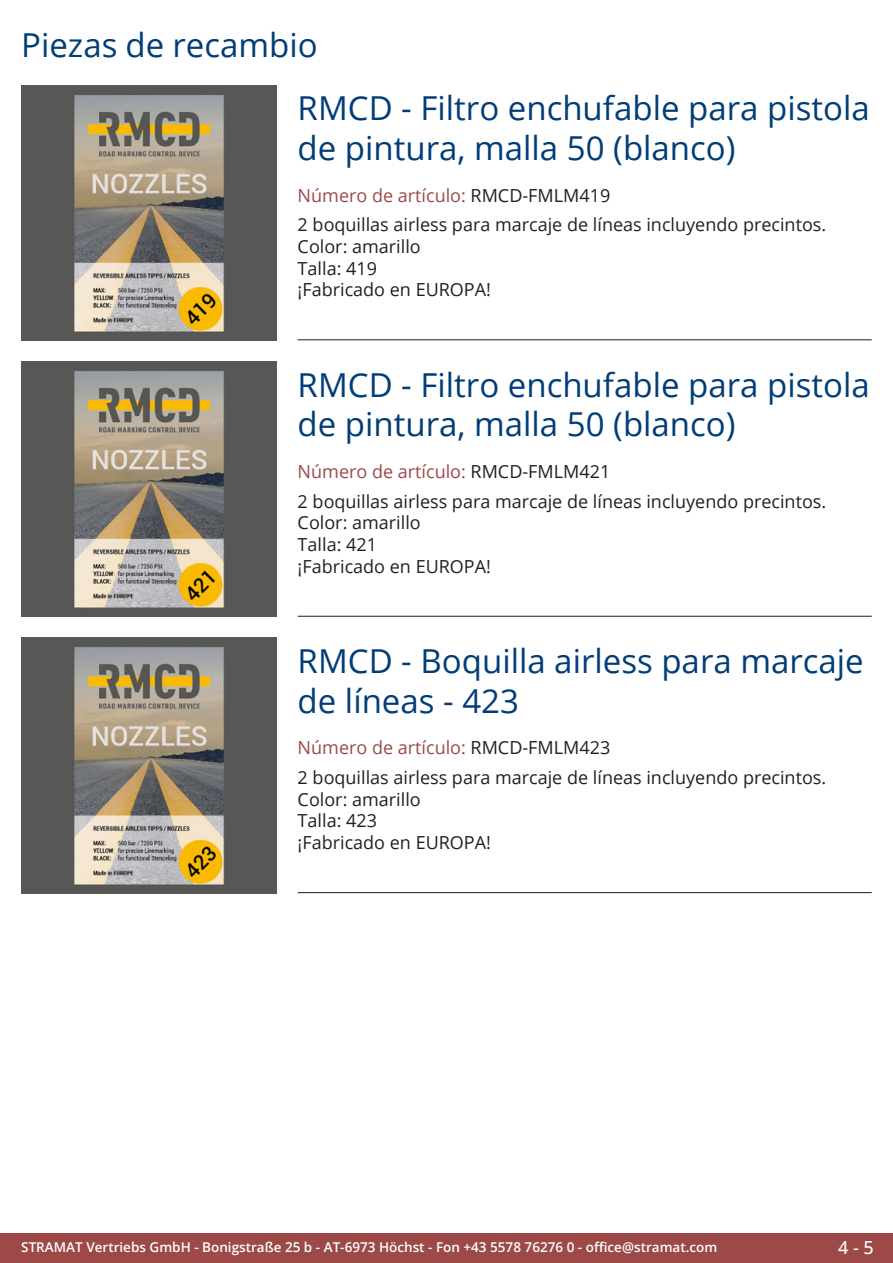
<style>
.page{position:relative;width:893px;height:1263px;background:#fff}
.page>*{position:absolute;margin:0;border:0;box-sizing:border-box;transform-origin:0 0}
.Produkttitel{font:33px/39.6px "Open Sans";color:#003d78}
.RastTitel{font:33px "Open Sans";color:#003d78}
.Beschreibung_Text{font:18px/21.6px "Open Sans";color:#231f20}
.TechDaten_Überschrif{font:18px "Open Sans";color:#9c4948}
.t1{font:500 18px "Open Sans";color:#fff}
.t2{font:600 13.5px "Open Sans";color:#fff}
.s1{color:#231f20}
</style>
<div class="page">
<div style="left:0;top:1233px;width:893px;height:30px;background:#9c4948"></div>
<hr style="left:298px;top:340px;width:574px;height:1px;background:#201d08">
<hr style="left:298px;top:616px;width:574px;height:1px;background:#201d08">
<hr style="left:298px;top:892px;width:574px;height:1px;background:#201d08">
<img style="left:21px;top:85px;width:255px;height:255px">
<img style="left:21px;top:361px;width:255px;height:256px">
<img style="left:21px;top:638px;width:255px;height:255px">
<p class="RastTitel" style="left:21px;top:22px;width:298px">Piezas de recambio</p>
<p class="Produkttitel" style="left:298px;top:88px;width:573px">RMCD - Filtro enchufable para pistola de pintura, malla 50 (blanco)</p>
<p class="TechDaten_Überschrif" style="left:298px;top:183px;width:314px">Número de artículo: <span class="s1">RMCD-FMLM419</span></p>
<p class="Beschreibung_Text" style="left:298px;top:214px;width:530px">2 boquillas airless para marcaje de líneas incluyendo precintos.<br>Color: amarillo<br>Talla: 419<br>¡Fabricado en EUROPA!</p>
<p class="Produkttitel" style="left:298px;top:364px;width:573px">RMCD - Filtro enchufable para pistola de pintura, malla 50 (blanco)</p>
<p class="TechDaten_Überschrif" style="left:298px;top:459px;width:314px">Número de artículo: <span class="s1">RMCD-FMLM421</span></p>
<p class="Beschreibung_Text" style="left:298px;top:490px;width:530px">2 boquillas airless para marcaje de líneas incluyendo precintos.<br>Color: amarillo<br>Talla: 421<br>¡Fabricado en EUROPA!</p>
<p class="Produkttitel" style="left:298px;top:640px;width:568px">RMCD - Boquilla airless para marcaje de líneas - 423</p>
<p class="TechDaten_Überschrif" style="left:298px;top:735px;width:314px">Número de artículo: <span class="s1">RMCD-FMLM423</span></p>
<p class="Beschreibung_Text" style="left:298px;top:766px;width:530px">2 boquillas airless para marcaje de líneas incluyendo precintos.<br>Color: amarillo<br>Talla: 423<br>¡Fabricado en EUROPA!</p>
<p class="t2" style="left:21px;top:1238px;width:698px">STRAMAT Vertriebs GmbH - Bonigstraße 25 b - AT-6973 Höchst - Fon +43 5578 76276 0 - office@stramat.com</p>
<p class="t1" style="left:838px;top:1234px;width:37px">4 - 5</p>
</div>
